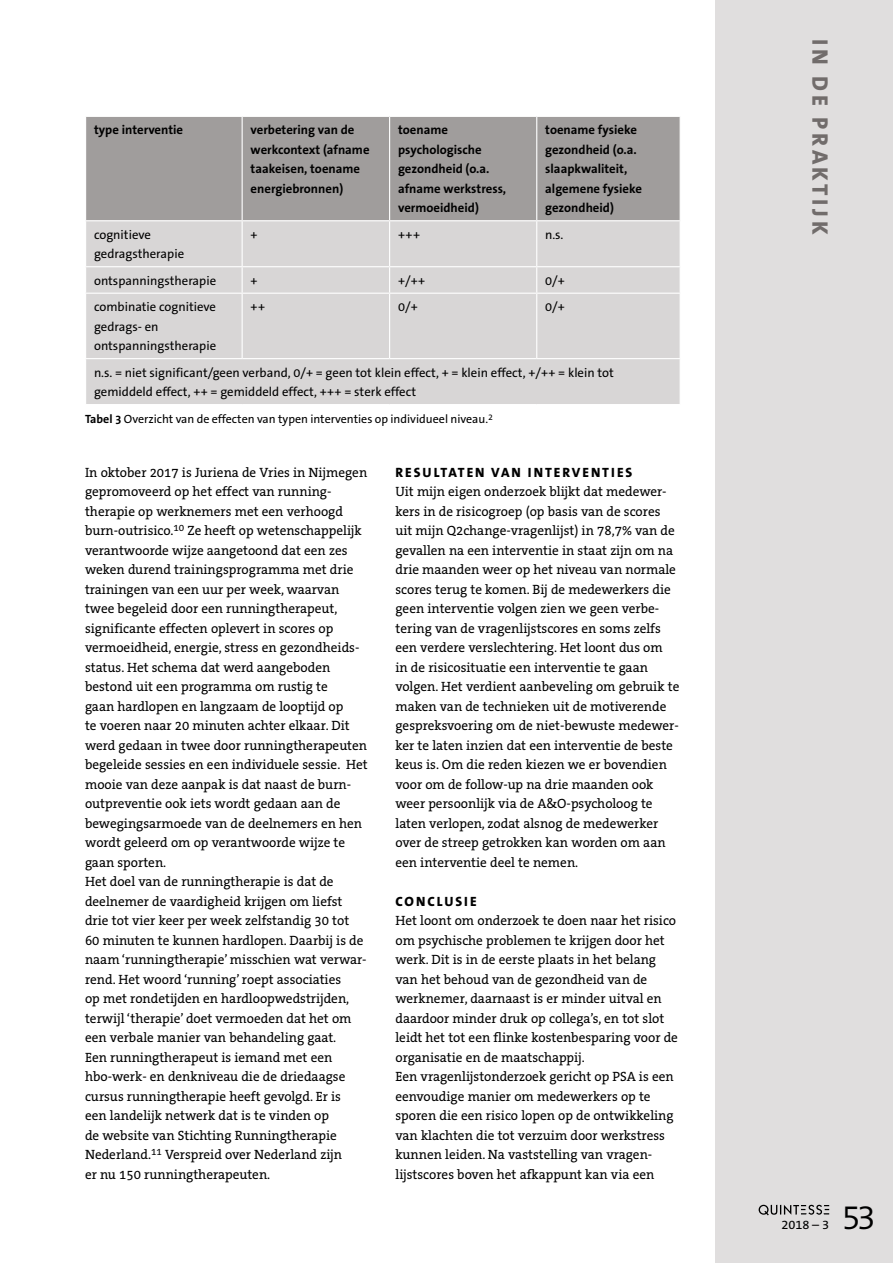
<style>
.page{position:relative;width:893px;height:1263px;background:#fff}
.page>*{position:absolute;margin:0;border:0;box-sizing:border-box;transform-origin:0 0}
.t1{font:300 34.5px "The Sans B W4";color:#000}
.t2{font:800 22.5px "The Sans B W8";letter-spacing:.155em;color:#716c6b}
.t3{font:13.5px/19.5px "The Serif B W5 Plain";color:#000}
.t4{font:800 13.5px "The Sans B W8";letter-spacing:.145em;color:#000}
.t5{font:12.75px/19.5px "The Sans B W5 Plain";color:#000}
.t6{font:700 12.75px/19.5px "The Sans B W7";color:#000}
.t7{font:12.6px "The Sans B W5 Plain";color:#000}
.t8{font:12px "The Sans B W5 Plain";color:#000}
.s1{font-family:"The Sans B W7";font-weight:700}
</style>
<div class="page">
<div style="left:715px;top:0;width:178px;height:1263px;background:#e0dede"></div>
<div style="left:86px;top:117px;width:594px;height:103px;background:#a09d9c"></div>
<div style="left:86px;top:221px;width:594px;height:183px;background:#d8d6d6"></div>
<hr style="left:242px;top:117px;width:1px;height:103px;background:#fff">
<hr style="left:389px;top:117px;width:1px;height:103px;background:#fff">
<hr style="left:536px;top:117px;width:1px;height:103px;background:#fff">
<hr style="left:242px;top:221px;width:1px;height:45px;background:#fff">
<hr style="left:389px;top:221px;width:1px;height:45px;background:#fff">
<hr style="left:536px;top:221px;width:1px;height:45px;background:#fff">
<hr style="left:85px;top:266px;width:157px;height:1px;background:#fff">
<hr style="left:242px;top:266px;width:148px;height:1px;background:#fff">
<svg style="left:242px;top:267px;width:1px;height:26px"></svg>
<hr style="left:390px;top:266px;width:147px;height:1px;background:#fff">
<svg style="left:389px;top:267px;width:1px;height:26px"></svg>
<hr style="left:537px;top:266px;width:144px;height:1px;background:#fff">
<svg style="left:536px;top:267px;width:1px;height:26px"></svg>
<hr style="left:85px;top:293px;width:157px;height:1px;background:#fff">
<hr style="left:242px;top:293px;width:148px;height:1px;background:#fff">
<hr style="left:242px;top:294px;width:1px;height:64px;background:#fff">
<hr style="left:390px;top:293px;width:147px;height:1px;background:#fff">
<hr style="left:389px;top:294px;width:1px;height:64px;background:#fff">
<hr style="left:537px;top:293px;width:144px;height:1px;background:#fff">
<hr style="left:536px;top:294px;width:1px;height:64px;background:#fff">
<hr style="left:85px;top:358px;width:157px;height:1px;background:#fff">
<hr style="left:242px;top:358px;width:148px;height:1px;background:#fff">
<hr style="left:390px;top:358px;width:147px;height:1px;background:#fff">
<hr style="left:537px;top:358px;width:144px;height:1px;background:#fff">
<svg style="left:759px;top:1205px;width:70px;height:10px"></svg>
<p class="t6" style="left:94px;top:120px;width:90px">type interventie</p>
<p class="t6" style="left:251px;top:120px;width:120px">verbetering van de werkcontext (afname taakeisen, toename energiebronnen)</p>
<p class="t6" style="left:398px;top:120px;width:110px">toename psychologische gezondheid (o.a. afname werkstress, vermoeidheid)</p>
<p class="t6" style="left:545px;top:120px;width:98px">toename fysieke gezondheid (o.a. slaapkwaliteit, algemene fysieke gezondheid)</p>
<p class="t5" style="left:94px;top:225px;width:92px">cognitieve gedragstherapie</p>
<p class="t5" style="left:251px;top:225px;width:9px">+</p>
<p class="t5" style="left:398px;top:225px;width:23px">+++</p>
<p class="t5" style="left:545px;top:225px;width:20px">n.s.</p>
<p class="t5" style="left:94px;top:271px;width:124px">ontspanningstherapie</p>
<p class="t5" style="left:251px;top:271px;width:9px">+</p>
<p class="t5" style="left:398px;top:271px;width:29px">+/++</p>
<p class="t5" style="left:545px;top:271px;width:21px">0/+</p>
<p class="t5" style="left:94px;top:297px;width:124px">combinatie cognitieve gedrags- en ontspanningstherapie</p>
<p class="t5" style="left:251px;top:297px;width:16px">++</p>
<p class="t5" style="left:398px;top:297px;width:21px">0/+</p>
<p class="t5" style="left:545px;top:297px;width:21px">0/+</p>
<p class="t5" style="left:94px;top:362px;width:521px">n.s. = niet significant/geen verband, 0/+ = geen tot klein effect, + = klein effect, +/++ = klein tot gemiddeld effect, ++ = gemiddeld effect, +++ = sterk effect</p>
<p class="t8" style="left:85px;top:411px;width:410px"><span class="s1">Tabel 3</span> Overzicht van de effecten van typen interventies op individueel niveau.<sup>2</sup></p>
<p class="t3" style="left:85px;top:463px;width:284px">In oktober 2017 is Juriena de Vries in Nijmegen gepromoveerd op het effect van running&shy;therapie op werknemers met een verhoogd burn-outrisico.<sup>10</sup> Ze heeft op wetenschappelijk verantwoorde wijze aangetoond dat een zes weken durend trainingsprogramma met drie trainingen van een uur per week, waarvan twee begeleid door een runningtherapeut, significante effecten oplevert in scores op vermoeidheid, energie, stress en gezondheids&shy;status. Het schema dat werd aangeboden bestond uit een programma om rustig te<br>gaan hardlopen en langzaam de looptijd op<br>te voeren naar 20 minuten achter elkaar. Dit werd gedaan in twee door runningtherapeuten begeleide sessies en een individuele sessie. Het mooie van deze aanpak is dat naast de burn&shy;outpreventie ook iets wordt gedaan aan de bewegingsarmoede van de deelnemers en hen wordt geleerd om op verantwoorde wijze te gaan sporten.<br>Het doel van de runningtherapie is dat de deelnemer de vaardigheid krijgen om liefst drie tot vier keer per week zelfstandig 30 tot<br>60 minuten te kunnen hardlopen. Daarbij is de naam ‘runningtherapie’ misschien wat verwar&shy;rend. Het woord ‘running’ roept associaties<br>op met rondetijden en hardloopwedstrijden, terwijl ‘therapie’ doet vermoeden dat het om een verbale manier van behandeling gaat.<br>Een runningtherapeut is iemand met een hbo-werk- en denkniveau die de driedaagse cursus runningtherapie heeft gevolgd. Er is<br>een landelijk netwerk dat is te vinden op<br>de website van Stichting Runningtherapie Nederland.<sup>11</sup> Verspreid over Nederland zijn<br>er nu 150 runningtherapeuten.</p>
<p class="t4" style="left:396px;top:464px;width:238px">RESULTATEN VAN INTERVENTIES</p>
<p class="t3" style="left:395px;top:482px;width:285px">Uit mijn eigen onderzoek blijkt dat medewer&shy;kers in de risicogroep (op basis van de scores uit mijn Q2change-vragenlijst) in 78,7% van de gevallen na een interventie in staat zijn om na drie maanden weer op het niveau van normale scores terug te komen. Bij de medewerkers die geen interventie volgen zien we geen verbe&shy;tering van de vragenlijstscores en soms zelfs een verdere verslechtering. Het loont dus om<br>in de risicosituatie een interventie te gaan volgen. Het verdient aanbeveling om gebruik te maken van de technieken uit de motiverende gespreksvoering om de niet-bewuste medewer&shy;ker te laten inzien dat een interventie de beste keus is. Om die reden kiezen we er bovendien voor om de follow-up na drie maanden ook weer persoonlijk via de A&amp;O-psycholoog te laten verlopen, zodat alsnog de medewerker over de streep getrokken kan worden om aan een interventie deel te nemen.</p>
<p class="t4" style="left:396px;top:893px;width:83px">CONCLUSIE</p>
<p class="t3" style="left:395px;top:911px;width:284px">Het loont om onderzoek te doen naar het risico om psychische problemen te krijgen door het werk. Dit is in de eerste plaats in het belang van het behoud van de gezondheid van de werknemer, daarnaast is er minder uitval en daardoor minder druk op collega’s, en tot slot leidt het tot een flinke kostenbesparing voor de organisatie en de maatschappij.<br>Een vragenlijstonderzoek gericht op PSA is een eenvoudige manier om medewerkers op te sporen die een risico lopen op de ontwikkeling van klachten die tot verzuim door werkstress kunnen leiden. Na vaststelling van vragen&shy;lijstscores boven het afkappunt kan via een</p>
<h2 class="t2" style="left:834px;top:39px;width:196px;rotate:90deg">IN DE PRAKTIJK</h2>
<p class="t7" style="left:782px;top:1216px;width:49px">2018 – 3</p>
<h1 class="t1" style="left:842px;top:1195px;width:35px">53</h1>
</div>
